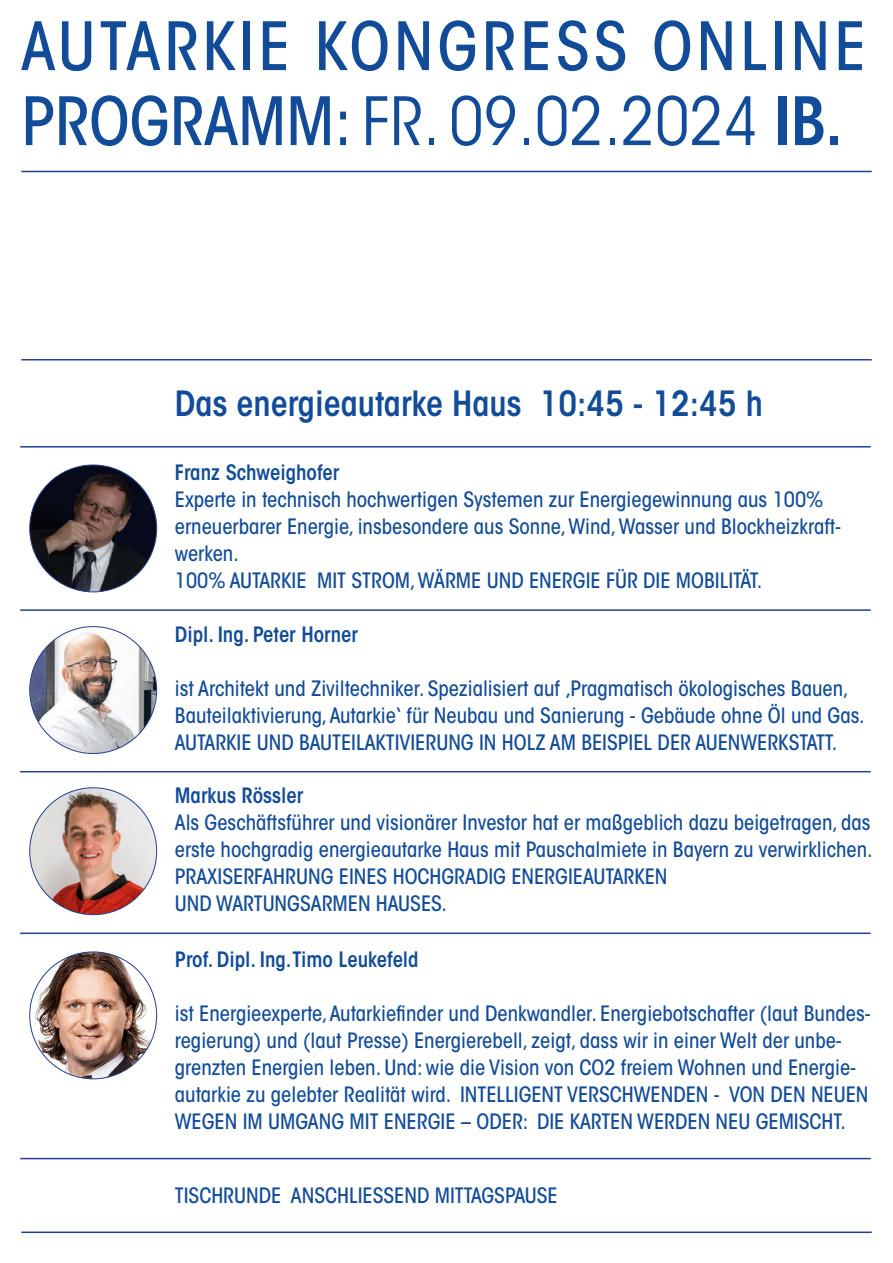
<style>
.page{position:relative;width:893px;height:1263px;background:#fff}
.page>*{position:absolute;margin:0;border:0;box-sizing:border-box;transform-origin:0 0}
.t1{font:condensed 66px "ITC Avant Garde Std";color:#124c98}
.t2{font:500 condensed 66px "ITC Avant Garde Std";letter-spacing:.06em;color:#124c98}
.t3{font:600 condensed 34.5px "ITC Avant Garde Std";color:#124c98}
.t4{font:500 condensed 21px/27px "ITC Avant Garde Std";color:#124c98}
.t5{font:600 condensed 21px "ITC Avant Garde Std";color:#124c98}
.s1{font-weight:500}
.s2{font-weight:600}
</style>
<div class="page">
<hr style="left:21px;top:171px;width:851px;height:1px;background:#253f8e">
<hr style="left:20px;top:446px;width:851px;height:2px;background:#253f8e">
<hr style="left:21px;top:359px;width:851px;height:1px;background:#253f8e">
<img style="left:30px;top:465px;width:127px;height:127px;border-radius:63px">
<hr style="left:20px;top:609px;width:851px;height:2px;background:#253f8e">
<hr style="left:20px;top:771px;width:851px;height:1px;background:#253f8e">
<hr style="left:20px;top:932px;width:851px;height:2px;background:#253f8e">
<hr style="left:20px;top:1158px;width:851px;height:1px;background:#253f8e">
<hr style="left:21px;top:1231px;width:851px;height:2px;background:#253f8e">
<img style="left:30px;top:627px;width:127px;height:126px;border-radius:63px">
<img style="left:30px;top:788px;width:127px;height:127px;border-radius:63px">
<img style="left:30px;top:952px;width:127px;height:127px;border-radius:63px">
<p class="t2" style="left:21px;top:6px;width:846px">AUTARKIE KONGRESS ONLINE</p>
<p class="t1" style="left:21px;top:81px;width:823px"><span class="s1">PROGRAMM:</span> FR. 09.02.2024 <span class="s2">IB.</span></p>
<p class="t3" style="left:175px;top:382px;width:590px">Das energieautarke Haus 10:45 - 12:45 h</p>
<p class="t5" style="left:175px;top:459px;width:166px">Franz Schweighofer</p>
<p class="t4" style="left:175px;top:486px;width:650px">Experte in technisch hochwertigen Systemen zur Energiegewinnung aus 100%</p>
<p class="t4" style="left:175px;top:513px;width:668px">erneuerbarer Energie, insbesondere aus Sonne, Wind, Wasser und Blockheizkraft-</p>
<p class="t4" style="left:175px;top:540px;width:66px">werken.</p>
<p class="t4" style="left:175px;top:567px;width:589px">100% AUTARKIE MIT STROM, WÄRME UND ENERGIE FÜR DIE MOBILITÄT.</p>
<p class="t5" style="left:175px;top:621px;width:185px">Dipl. Ing. Peter Horner</p>
<p class="t4" style="left:175px;top:675px;width:691px">ist Architekt und Ziviltechniker. Spezialisiert auf ‚Pragmatisch ökologisches Bauen,<br>Bauteilaktivierung, Autarkie‘ für Neubau und Sanierung - Gebäude ohne Öl und Gas.</p>
<p class="t4" style="left:175px;top:729px;width:664px">AUTARKIE UND BAUTEILAKTIVIERUNG IN HOLZ AM BEISPIEL DER AUENWERKSTATT.</p>
<p class="t5" style="left:175px;top:782px;width:130px">Markus Rössler</p>
<p class="t4" style="left:175px;top:809px;width:699px">Als Geschäftsführer und visionärer Investor hat er maßgeblich dazu beigetragen, das erste hochgradig energieautarke Haus mit Pauschalmiete in Bayern zu verwirklichen.</p>
<p class="t4" style="left:175px;top:863px;width:494px">PRAXISERFAHRUNG EINES HOCHGRADIG ENERGIEAUTARKEN</p>
<p class="t4" style="left:175px;top:890px;width:274px">UND WARTUNGSARMEN HAUSES.</p>
<p class="t5" style="left:175px;top:946px;width:245px">Prof. Dipl. Ing.Timo Leukefeld</p>
<p class="t4" style="left:175px;top:1000px;width:697px">ist Energieexperte, Autarkiefinder und Denkwandler. Energiebotschafter (laut Bundes&shy;regierung) und (laut Presse) Energierebell, zeigt, dass wir in einer Welt der unbe&shy;grenzten Energien leben. Und: wie die Vision von CO2 freiem Wohnen und Energie&shy;autarkie zu gelebter Realität wird. INTELLIGENT VERSCHWENDEN - VON DEN NEUEN WEGEN IM UMGANG MIT ENERGIE – ODER: DIE KARTEN WERDEN NEU GEMISCHT.</p>
<p class="t4" style="left:175px;top:1181px;width:384px">TISCHRUNDE ANSCHLIESSEND MITTAGSPAUSE</p>
</div>
